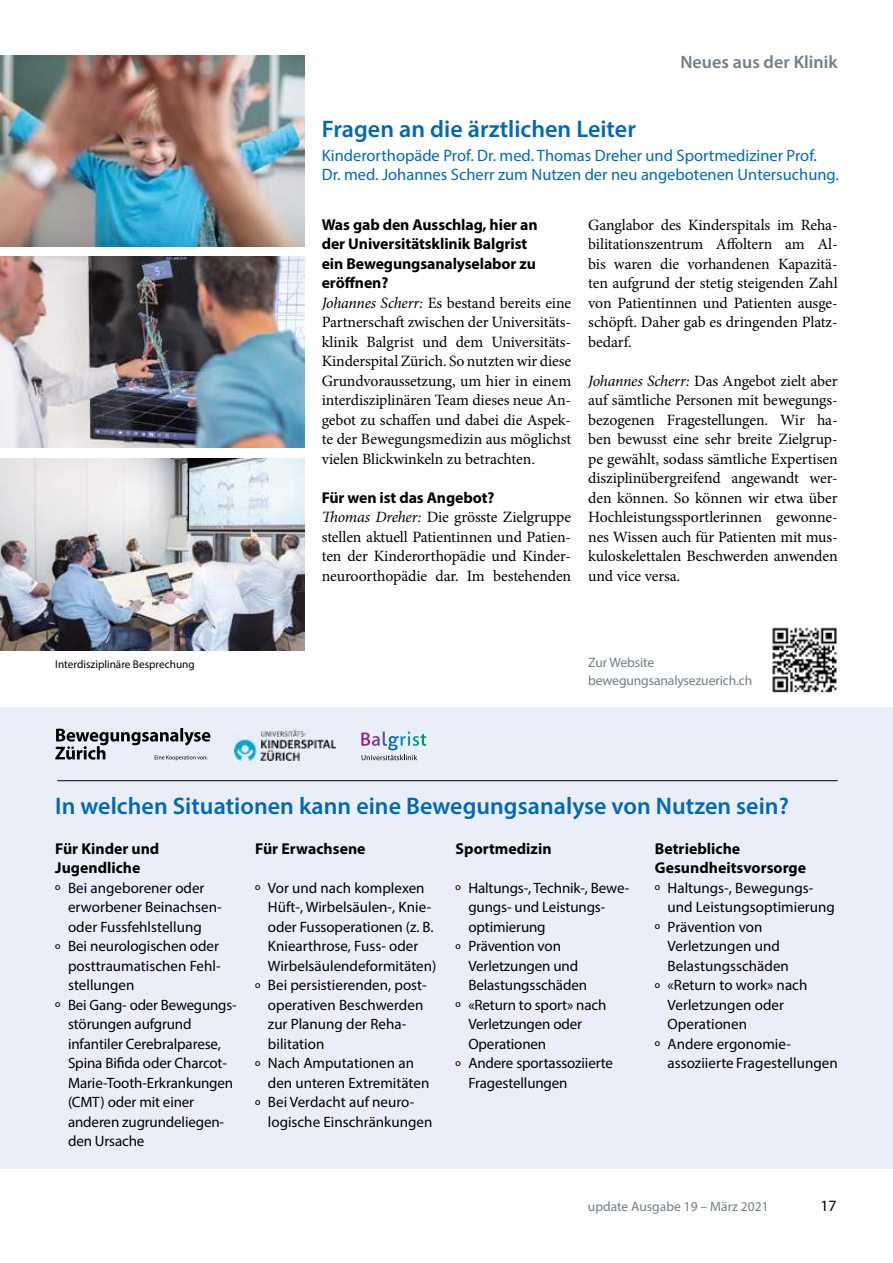
<style>
.page{position:relative;width:893px;height:1263px;background:#fff}
.page>*{position:absolute;margin:0;border:0;box-sizing:border-box;transform-origin:0 0}
.t1{font:600 24px "Myriad Pro";color:#0069b4}
.t2{font:600 18px "Myriad Pro";color:#717e86}
.t3{font:16.5px/19.5px "Myriad Pro";color:#0069b4}
.t4{font:15.75px/19.5px "Minion Pro";letter-spacing:-.005em;color:#000;text-align:justify}
.t5{font:700 15.75px/19.5px "Myriad Pro";letter-spacing:-.005em;color:#000}
.t6{font:15.75px "Myriad Pro";color:#000}
.t7{font:15px "Myriad Pro";color:#000}
.t8{font:13.65px/18.1px "Myriad Pro";letter-spacing:-.01em;color:#717e86}
.t9{font:13.5px "Myriad Pro";color:#717e86}
.t10{font:11.25px "Myriad Pro";color:#000}
.s1{font-style:italic}
</style>
<div class="page">
<img style="left:1px;top:55px;width:304px;height:192px">
<img style="left:1px;top:257px;width:304px;height:191px">
<img style="left:1px;top:459px;width:304px;height:191px">
<div style="left:1px;top:707px;width:892px;height:462px;background:#e9eef9"></div>
<img style="left:772px;top:627px;width:65px;height:66px">
<hr style="left:57px;top:780px;width:781px;height:1px;background:#000">
<svg style="left:361px;top:731px;width:65px;height:29px"></svg>
<svg style="left:55px;top:728px;width:155px;height:32px"></svg>
<img style="left:235px;top:731px;width:100px;height:30px">
<p class="t2" style="left:680px;top:50px;width:159px">Neues aus der Klinik</p>
<h1 class="t1" style="left:322px;top:114px;width:316px">Fragen an die ärztlichen Leiter</h1>
<p class="t3" style="left:322px;top:145px;width:519px">Kinderorthopäde Prof. Dr. med. Thomas Dreher und Sportmediziner Prof.<br>Dr. med. Johannes Scherr zum Nutzen der neu angebotenen Untersuchung.</p>
<p class="t10" style="left:55px;top:657px;width:141px">Interdisziplinäre Besprechung</p>
<p class="t5" style="left:322px;top:214px;width:217px">Was gab den Ausschlag, hier an der Universitätsklinik Balgrist ein Bewegungs analyselabor zu eröffnen?</p>
<p class="t4" style="left:322px;top:293px;width:251px"><span class="s1">Johannes Scherr:</span> Es bestand bereits eine Partnerschaft zwischen der Universitäts&shy;klinik Balgrist und dem Universitäts-Kinderspital Zürich. So nutzten wir diese Grundvoraussetzung, um hier in einem interdisziplinären Team dieses neue An&shy;gebot zu schaffen und dabei die Aspek&shy;te der Bewegungsmedizin aus möglichst vielen Blickwinkeln zu betrachten.</p>
<p class="t5" style="left:322px;top:487px;width:174px">Für wen ist das Angebot?</p>
<p class="t4" style="left:322px;top:507px;width:251px"><span class="s1">Thomas Dreher:</span> Die grösste Zielgruppe stellen aktuell Patientinnen und Patien&shy;ten der Kinderorthopädie und Kinder&shy;neuroorthopädie dar. Im bestehenden</p>
<p class="t4" style="left:588px;top:215px;width:251px">Ganglabor des Kinderspitals im Reha&shy;bilitationszentrum Affoltern am Al&shy;bis waren die vorhandenen Kapazitä&shy;ten aufgrund der stetig steigenden Zahl von Patientinnen und Patienten ausge&shy;schöpft. Daher gab es dringenden Platz&shy;bedarf.</p>
<p class="t4" style="left:588px;top:371px;width:251px"><span class="s1">Johannes Scherr:</span> Das Angebot zielt aber auf sämtliche Personen mit bewegungs&shy;bezogenen Fragestellungen. Wir ha&shy;ben bewusst eine sehr breite Zielgrup&shy;pe gewählt, sodass sämtliche Expertisen disziplinübergreifend angewandt wer&shy;den können. So können wir etwa über Hochleistungssportlerinnen gewonne&shy;nes Wissen auch für Patienten mit mus&shy;kuloskelettalen Beschwerden anwenden und vice versa.</p>
<p class="t8" style="left:588px;top:653px;width:166px">Zur Website bewegungsanalysezuerich.ch</p>
<h1 class="t1" style="left:55px;top:791px;width:735px">In welchen Situationen kann eine Bewegungsanalyse von Nutzen sein?</h1>
<p class="t5" style="left:55px;top:838px;width:106px">Für Kinder und<br>Jugendliche</p>
<p class="t7" style="left:55px;top:878px;width:151px">o Bei angeborener oder</p>
<p class="t7" style="left:68px;top:898px;width:155px">erworbener Beinachsen-</p>
<p class="t7" style="left:68px;top:917px;width:135px">oder Fussfehlstellung</p>
<p class="t7" style="left:55px;top:937px;width:165px">o Bei neurologischen oder</p>
<p class="t7" style="left:68px;top:956px;width:154px">posttraumatischen Fehl-</p>
<p class="t7" style="left:68px;top:976px;width:68px">stellungen</p>
<p class="t7" style="left:55px;top:995px;width:183px">o Bei Gang- oder Bewegungs-</p>
<p class="t7" style="left:68px;top:1015px;width:125px">störungen aufgrund</p>
<p class="t7" style="left:68px;top:1034px;width:154px">infantiler Cerebralparese,</p>
<p class="t7" style="left:68px;top:1054px;width:160px">Spina Bifida oder Charcot-</p>
<p class="t7" style="left:68px;top:1073px;width:167px">Marie-Tooth-Erkrankungen</p>
<p class="t7" style="left:68px;top:1093px;width:128px">(CMT) oder mit einer</p>
<p class="t7" style="left:68px;top:1112px;width:158px">anderen zugrunde liegen-</p>
<p class="t7" style="left:68px;top:1132px;width:78px">den Ursache</p>
<p class="t5" style="left:255px;top:838px;width:112px">Für Erwachsene</p>
<p class="t7" style="left:255px;top:878px;width:171px">o Vor und nach komplexen</p>
<p class="t7" style="left:268px;top:898px;width:165px">Hüft-, Wirbelsäulen-, Knie-</p>
<p class="t7" style="left:268px;top:917px;width:167px">oder Fussoperationen (z. B.</p>
<p class="t7" style="left:268px;top:937px;width:152px">Kniearthrose, Fuss- oder</p>
<p class="t7" style="left:268px;top:956px;width:170px">Wirbelsäulendeformitäten)</p>
<p class="t7" style="left:255px;top:976px;width:173px">o Bei persistierenden, post-</p>
<p class="t7" style="left:268px;top:995px;width:157px">operativen Beschwerden</p>
<p class="t7" style="left:268px;top:1015px;width:140px">zur Planung der Reha-</p>
<p class="t7" style="left:268px;top:1034px;width:58px">bilitation</p>
<p class="t7" style="left:255px;top:1054px;width:160px">o Nach Amputationen an</p>
<p class="t7" style="left:268px;top:1073px;width:163px">den unteren Extremitäten</p>
<p class="t7" style="left:255px;top:1093px;width:161px">o Bei Verdacht auf neuro-</p>
<p class="t7" style="left:268px;top:1112px;width:166px">logische Einschränkungen</p>
<p class="t5" style="left:456px;top:838px;width:97px">Sportmedizin</p>
<p class="t7" style="left:456px;top:878px;width:175px">o Haltungs-, Technik-, Bewe-</p>
<p class="t7" style="left:468px;top:898px;width:138px">gungs- und Leistungs-</p>
<p class="t7" style="left:468px;top:917px;width:79px">optimierung</p>
<p class="t7" style="left:456px;top:937px;width:107px">o Prävention von</p>
<p class="t7" style="left:468px;top:956px;width:111px">Verletzungen und</p>
<p class="t7" style="left:468px;top:976px;width:120px">Belastungsschäden</p>
<p class="t7" style="left:456px;top:995px;width:152px">o «Return to sport» nach</p>
<p class="t7" style="left:468px;top:1015px;width:115px">Verletzungen oder</p>
<p class="t7" style="left:468px;top:1034px;width:79px">Operationen</p>
<p class="t7" style="left:456px;top:1054px;width:159px">o Andere sportassoziierte</p>
<p class="t7" style="left:468px;top:1073px;width:101px">Fragestellungen</p>
<p class="t5" style="left:655px;top:838px;width:153px">Betriebliche<br>Gesundheitsvorsorge</p>
<p class="t7" style="left:655px;top:878px;width:160px">o Haltungs-, Bewegungs-</p>
<p class="t7" style="left:668px;top:898px;width:169px">und Leistungsoptimierung</p>
<p class="t7" style="left:655px;top:917px;width:109px">o Prävention von</p>
<p class="t7" style="left:668px;top:937px;width:114px">Verletzungen und</p>
<p class="t7" style="left:668px;top:956px;width:123px">Belastungsschäden</p>
<p class="t7" style="left:655px;top:976px;width:154px">o «Return to work» nach</p>
<p class="t7" style="left:668px;top:995px;width:118px">Verletzungen oder</p>
<p class="t7" style="left:668px;top:1015px;width:81px">Operationen</p>
<p class="t7" style="left:655px;top:1034px;width:138px">o Andere ergonomie-</p>
<p class="t7" style="left:668px;top:1054px;width:172px">assoziierte Fragestellungen</p>
<p class="t9" style="left:588px;top:1198px;width:182px">update Ausgabe 19 – März 2021</p>
<p class="t6" style="left:820px;top:1196px;width:18px">17</p>
</div>
